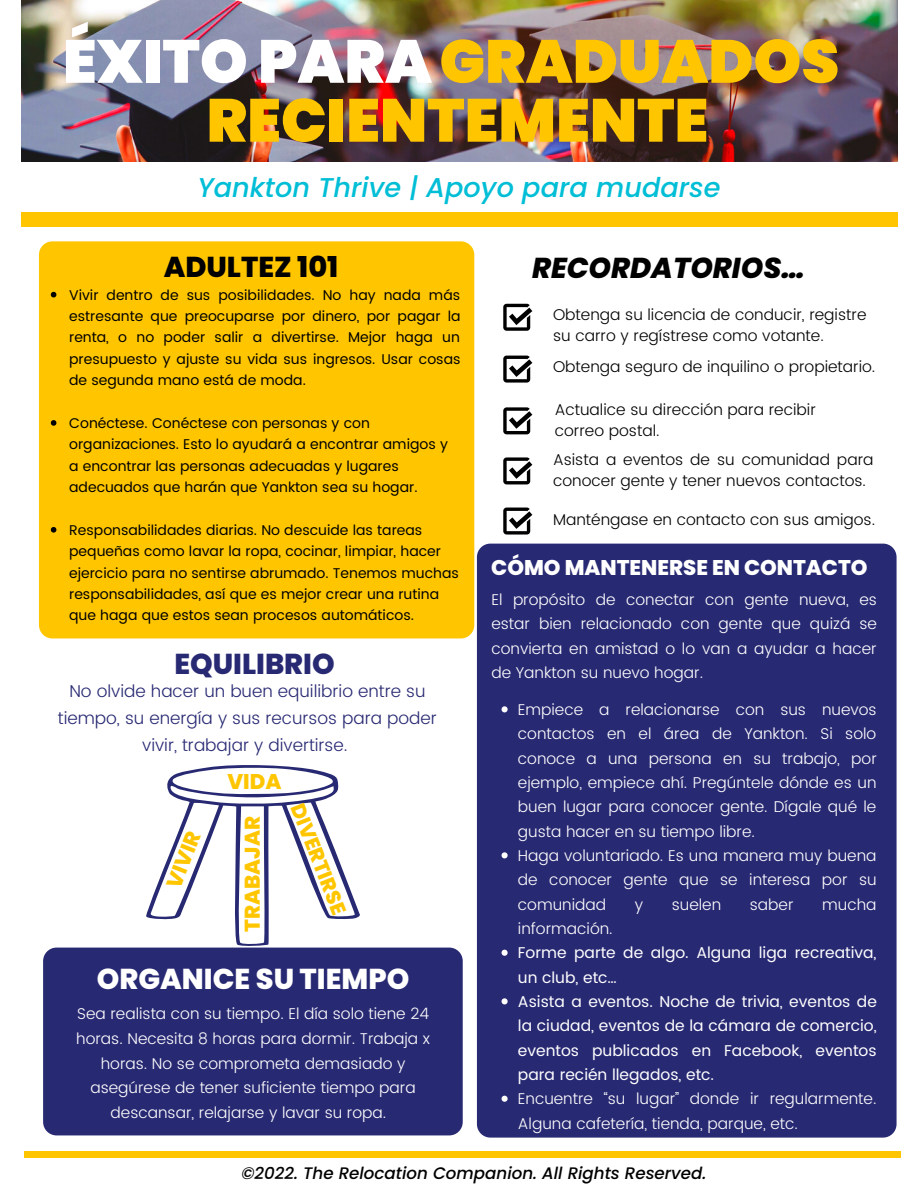
<style>
.page{position:relative;width:918px;height:1188px;background:#fff}
.page>*{position:absolute;margin:0;border:0;box-sizing:border-box;transform-origin:0 0}
.t1{font:900 60.75px "Poppins";color:#fff}
.t2{font:900 60.75px "Poppins";color:#ffc600}
.t3{font:800 28.8px "Poppins";color:#fff}
.t4{font:italic 800 28.8px "Poppins";color:#000}
.t5{font:800 28.8px "Poppins";color:#000}
.t6{font:800 28.8px "Poppins";color:#282973}
.t7{font:italic 500 27.15px "Poppins";color:#00bed6}
.t8{font:800 21.3px "Poppins";color:#fff}
.t9{font:800 21.3px "Poppins";color:#ffc600}
.t10{font:800 20.55px "Poppins";color:#ffc600}
.t11{font:300 17.1px/27px "Poppins";color:#282973;text-align:center}
.t12{font:italic 500 16.65px "Poppins";color:#000}
.t13{font:300 15.6px/24.3px "Poppins";color:#fff}
.t14{font:300 15.6px/21.1px "Poppins";color:#000}
.t15{font:15.6px/24.3px "Poppins";color:#fff}
.t16{font:14.1px/21.3px "Poppins";color:#000}
.s1{color:#ffc600}
</style>
<div class="page">
<img style="left:21px;top:0;width:876px;height:162px">
<div style="left:43px;top:948px;width:420px;height:187px;background:#282973;border-radius:13px"></div>
<div style="left:39px;top:241px;width:435px;height:397px;background:#ffc600;border-radius:13px"></div>
<svg style="left:51px;top:292px;width:5px;height:5px"></svg>
<svg style="left:51px;top:420px;width:5px;height:6px"></svg>
<svg style="left:51px;top:527px;width:5px;height:6px"></svg>
<div style="left:477px;top:544px;width:420px;height:594px;background:#282973;border-radius:13px"></div>
<svg style="left:502px;top:706px;width:6px;height:6px"></svg>
<svg style="left:502px;top:852px;width:6px;height:6px"></svg>
<svg style="left:502px;top:950px;width:6px;height:6px"></svg>
<svg style="left:502px;top:998px;width:6px;height:6px"></svg>
<svg style="left:502px;top:1096px;width:6px;height:6px"></svg>
<svg style="left:146px;top:765px;width:214px;height:181px"></svg>
<svg style="left:503px;top:304px;width:29px;height:27px"></svg>
<svg style="left:503px;top:356px;width:29px;height:27px"></svg>
<svg style="left:503px;top:508px;width:29px;height:27px"></svg>
<div style="left:24px;top:1151px;width:877px;height:7px;background:#ffc600"></div>
<div style="left:21px;top:212px;width:876px;height:14px;background:#ffc600"></div>
<svg style="left:503px;top:407px;width:29px;height:27px"></svg>
<svg style="left:503px;top:457px;width:29px;height:27px"></svg>
<h1 class="t1" style="left:63px;top:19px;width:778px">ÉXITO PARA<span class="s1">GRADUADOS</span></h1>
<h1 class="t2" style="left:207px;top:78px;width:503px">RECIENTEMENTE</h1>
<h3 class="t7" style="left:197px;top:168px;width:525px">Yankton Thrive | Apoyo para mudarse</h3>
<h2 class="t5" style="left:164px;top:247px;width:176px">ADULTEZ 101</h2>
<p class="t16" style="left:69px;top:284px;width:393px;text-align:justify">Vivir dentro de sus posibilidades. No hay nada más estresante que preocuparse por dinero, por pagar la renta, o no poder salir a divertirse. Mejor haga un presupuesto y ajuste su vida sus ingresos. Usar cosas de segunda mano está de moda.</p>
<p class="t16" style="left:69px;top:412px;width:380px">Conéctese. Conéctese con personas y con organizaciones. Esto lo ayudará a encontrar amigos y a encontrar las personas adecuadas y lugares adecuados que harán que Yankton sea su hogar.</p>
<p class="t16" style="left:69px;top:519px;width:391px">Responsabilidades diarias. No descuide las tareas pequeñas como lavar la ropa, cocinar, limpiar, hacer ejercicio para no sentirse abrumado. Tenemos muchas responsabilidades, así que es mejor crear una rutina que haga que estos sean procesos automáticos.</p>
<h2 class="t6" style="left:174px;top:644px;width:162px">EQUILIBRIO</h2>
<p class="t11" style="left:58px;top:678px;width:380px">No olvide hacer un buen equilibrio entre su tiempo, su energía y sus recursos para poder vivir, trabajar y divertirse.</p>
<h3 class="t9" style="left:159px;top:882px;width:60px;rotate:-69deg">VIVIR</h3>
<h3 class="t9" style="left:227px;top:767px;width:56px">VIDA</h3>
<h3 class="t9" style="left:238px;top:932px;width:117px;rotate:-90deg">TRABAJAR</h3>
<h3 class="t10" style="left:311px;top:799px;width:119px;rotate:69deg">DIVERTIRSE</h3>
<h2 class="t3" style="left:97px;top:958px;width:314px">ORGANICE SU TIEMPO</h2>
<p class="t13" style="left:77px;top:1002px;width:353px">Sea realista con su tiempo. El día solo tiene 24</p>
<p class="t13" style="left:76px;top:1026px;width:355px">horas. Necesita 8 horas para dormir. Trabaja x</p>
<p class="t13" style="left:101px;top:1051px;width:306px">horas. No se comprometa demasiado y</p>
<p class="t13" style="left:90px;top:1076px;width:327px">asegúrese de tener suficiente tiempo para</p>
<p class="t13" style="left:111px;top:1101px;width:277px">descansar, relajarse y lavar su ropa.</p>
<h2 class="t4" style="left:532px;top:247px;width:275px">RECORDATORIOS…</h2>
<p class="t14" style="left:553px;top:304px;width:315px">Obtenga su licencia de conducir, registre su carro y regístrese como votante.</p>
<p class="t14" style="left:553px;top:356px;width:324px">Obtenga seguro de inquilino o propietario.</p>
<p class="t14" style="left:555px;top:399px;width:263px">Actualice su dirección para recibir correo postal.</p>
<p class="t14" style="left:553px;top:449px;width:322px">Asista a eventos de su comunidad para conocer gente y tener nuevos contactos.</p>
<p class="t14" style="left:553px;top:509px;width:324px">Manténgase en contacto con sus amigos.</p>
<h3 class="t8" style="left:491px;top:553px;width:378px">CÓMO MANTENERSE EN CONTACTO</h3>
<p class="t13" style="left:491px;top:587px;width:387px;text-align:justify">El propósito de conectar con gente nueva, es estar bien relacionado con gente que quizá se convierta en amistad o lo van a ayudar a hacer de Yankton su nuevo hogar.</p>
<p class="t13" style="left:518px;top:698px;width:360px">Empiece a relacionarse con sus nuevos contactos en el área de Yankton. Si solo conoce a una persona en su trabajo, por ejemplo, empiece ahí. Pregúntele dónde es un buen lugar para conocer gente. Dígale qué le gusta hacer en su tiempo libre.<br>Haga voluntariado. Es una manera muy buena de conocer gente que se interesa por su comunidad</p>
<p class="t13" style="left:635px;top:892px;width:10px">y</p>
<p class="t13" style="left:672px;top:892px;width:51px">suelen</p>
<p class="t13" style="left:750px;top:892px;width:45px">saber</p>
<p class="t13" style="left:822px;top:892px;width:56px">mucha</p>
<p class="t13" style="left:518px;top:917px;width:96px">información.</p>
<p class="t15" style="left:518px;top:941px;width:361px">Forme parte de algo. Alguna liga recreativa, un club, etc…<br>Asista a eventos. Noche de trivia, eventos de la ciudad, eventos de la cámara de comercio, eventos publicados en Facebook, eventos para recién llegados, etc.</p>
<p class="t13" style="left:518px;top:1087px;width:360px">Encuentre “su lugar” donde ir regularmente.<br>Alguna cafetería, tienda, parque, etc.</p>
<p class="t12" style="left:241px;top:1161px;width:467px">©2022. The Relocation Companion. All Rights Reserved.</p>
</div>
